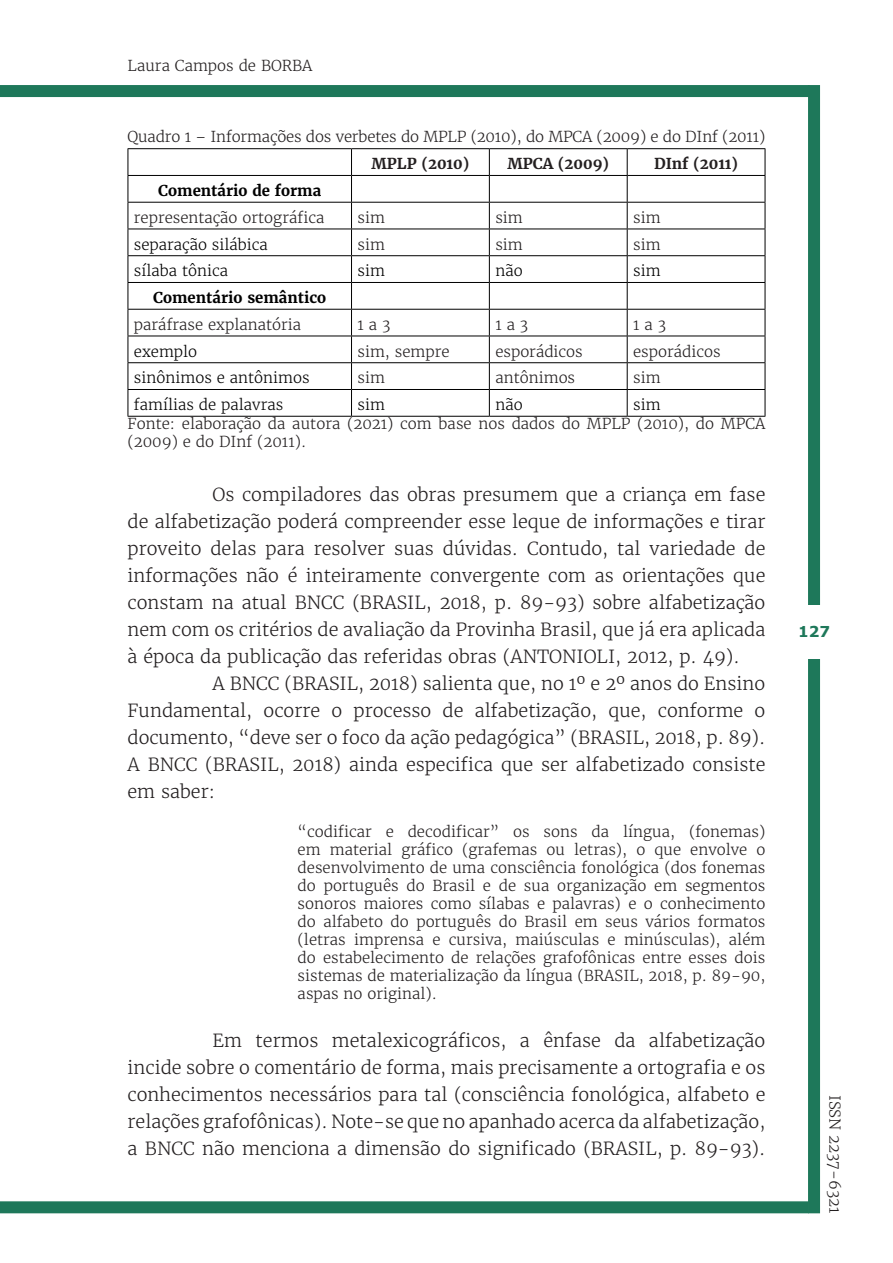
<style>
.page{position:relative;width:893px;height:1263px;background:#fff}
.page>*{position:absolute;margin:0;border:0;box-sizing:border-box;transform-origin:0 0}
.Corpo_do_artigo{font:300 18px/27px "Merriweather";color:#231f20;text-align:justify}
.Citação__4L{font:300 15px/18px "Merriweather";color:#231f20;text-align:justify}
.Título_de_quadro_fig{font:300 15px/18px "Merriweather";color:#231f20}
.Tabela{font:300 15px "Merriweather";color:#231f20}
.Tabela-2{font:300 15px "Merriweather";color:#000}
.Tabela-3{font:700 15px "Merriweather";color:#000}
.Tabela-4{font:700 15px "Merriweather";color:#231f20}
.t1{font:700 15px "Verdana";color:#1e785a}
</style>
<div class="page">
<div style="left:0;top:85px;width:810px;height:12px;background:#1e785a"></div>
<div style="left:808px;top:85px;width:12px;height:1128px;background:#1e785a"></div>
<div style="left:0;top:1201px;width:809px;height:12px;background:#1e785a"></div>
<div style="left:789px;top:605px;width:51px;height:53px;background:#fff"></div>
<hr style="left:128px;top:148px;width:223px;height:1px;background:#000">
<hr style="left:351px;top:148px;width:138px;height:1px;background:#000">
<hr style="left:489px;top:148px;width:138px;height:1px;background:#000">
<hr style="left:627px;top:148px;width:138px;height:1px;background:#000">
<hr style="left:128px;top:175px;width:223px;height:1px;background:#000">
<hr style="left:351px;top:175px;width:138px;height:1px;background:#000">
<hr style="left:489px;top:175px;width:138px;height:1px;background:#000">
<hr style="left:627px;top:175px;width:138px;height:1px;background:#000">
<hr style="left:128px;top:202px;width:223px;height:1px;background:#000">
<hr style="left:351px;top:202px;width:138px;height:1px;background:#000">
<hr style="left:489px;top:202px;width:138px;height:1px;background:#000">
<hr style="left:627px;top:202px;width:138px;height:1px;background:#000">
<hr style="left:128px;top:229px;width:223px;height:1px;background:#000">
<hr style="left:351px;top:229px;width:138px;height:1px;background:#000">
<hr style="left:489px;top:229px;width:138px;height:1px;background:#000">
<hr style="left:627px;top:229px;width:138px;height:1px;background:#000">
<hr style="left:128px;top:255px;width:223px;height:1px;background:#000">
<hr style="left:351px;top:255px;width:138px;height:1px;background:#000">
<hr style="left:489px;top:255px;width:138px;height:1px;background:#000">
<hr style="left:627px;top:255px;width:138px;height:1px;background:#000">
<hr style="left:128px;top:282px;width:223px;height:1px;background:#000">
<hr style="left:351px;top:282px;width:138px;height:1px;background:#000">
<hr style="left:489px;top:282px;width:138px;height:1px;background:#000">
<hr style="left:627px;top:282px;width:138px;height:1px;background:#000">
<hr style="left:128px;top:309px;width:223px;height:1px;background:#000">
<hr style="left:351px;top:309px;width:138px;height:1px;background:#000">
<hr style="left:489px;top:309px;width:138px;height:1px;background:#000">
<hr style="left:627px;top:309px;width:138px;height:1px;background:#000">
<hr style="left:128px;top:336px;width:223px;height:1px;background:#000">
<hr style="left:351px;top:336px;width:138px;height:1px;background:#000">
<hr style="left:489px;top:336px;width:138px;height:1px;background:#000">
<hr style="left:627px;top:336px;width:138px;height:1px;background:#000">
<hr style="left:128px;top:362px;width:223px;height:1px;background:#000">
<hr style="left:351px;top:362px;width:138px;height:1px;background:#000">
<hr style="left:489px;top:362px;width:138px;height:1px;background:#000">
<hr style="left:627px;top:362px;width:138px;height:1px;background:#000">
<hr style="left:128px;top:389px;width:223px;height:1px;background:#000">
<svg style="left:128px;top:149px;width:1px;height:267px"></svg>
<hr style="left:351px;top:389px;width:138px;height:1px;background:#000">
<svg style="left:351px;top:149px;width:1px;height:267px"></svg>
<hr style="left:489px;top:389px;width:138px;height:1px;background:#000">
<svg style="left:489px;top:149px;width:1px;height:267px"></svg>
<hr style="left:627px;top:389px;width:138px;height:1px;background:#000">
<svg style="left:627px;top:149px;width:1px;height:267px"></svg>
<svg style="left:765px;top:149px;width:1px;height:267px"></svg>
<hr style="left:128px;top:416px;width:223px;height:1px;background:#000">
<hr style="left:351px;top:416px;width:138px;height:1px;background:#000">
<hr style="left:489px;top:416px;width:138px;height:1px;background:#000">
<hr style="left:627px;top:416px;width:138px;height:1px;background:#000">
<p class="Citação__4L" style="left:128px;top:56px;width:186px">Laura Campos de BORBA</p>
<p class="Título_de_quadro_fig" style="left:128px;top:128px;width:639px">Quadro 1 – Informações dos verbetes do MPLP (2010), do MPCA (2009) e do DInf (2011)</p>
<p class="Tabela-4" style="left:371px;top:154px;width:99px">MPLP (2010)</p>
<p class="Tabela-4" style="left:507px;top:154px;width:103px">MPCA (2009)</p>
<p class="Tabela-4" style="left:654px;top:154px;width:86px">DInf (2011)</p>
<p class="Tabela-3" style="left:158px;top:181px;width:165px">Comentário de forma</p>
<p class="Tabela" style="left:134px;top:208px;width:192px">representação ortográfica</p>
<p class="Tabela" style="left:357px;top:208px;width:29px">sim</p>
<p class="Tabela" style="left:495px;top:208px;width:29px">sim</p>
<p class="Tabela" style="left:633px;top:208px;width:29px">sim</p>
<p class="Tabela-2" style="left:134px;top:235px;width:135px">separação silábica</p>
<p class="Tabela" style="left:357px;top:235px;width:29px">sim</p>
<p class="Tabela" style="left:495px;top:235px;width:29px">sim</p>
<p class="Tabela" style="left:633px;top:235px;width:29px">sim</p>
<p class="Tabela-2" style="left:134px;top:262px;width:96px">sílaba tônica</p>
<p class="Tabela-2" style="left:357px;top:262px;width:29px">sim</p>
<p class="Tabela-2" style="left:495px;top:262px;width:29px">não</p>
<p class="Tabela-2" style="left:633px;top:262px;width:29px">sim</p>
<p class="Tabela-3" style="left:153px;top:288px;width:175px">Comentário semântico</p>
<p class="Tabela" style="left:134px;top:315px;width:169px">paráfrase explanatória</p>
<p class="Tabela" style="left:357px;top:315px;width:34px">1 a 3</p>
<p class="Tabela" style="left:495px;top:315px;width:34px">1 a 3</p>
<p class="Tabela" style="left:633px;top:315px;width:34px">1 a 3</p>
<p class="Tabela-2" style="left:134px;top:342px;width:65px">exemplo</p>
<p class="Tabela" style="left:357px;top:342px;width:94px">sim, sempre</p>
<p class="Tabela" style="left:495px;top:342px;width:89px">esporádicos</p>
<p class="Tabela" style="left:633px;top:342px;width:89px">esporádicos</p>
<p class="Tabela-2" style="left:134px;top:369px;width:177px">sinônimos e antônimos</p>
<p class="Tabela" style="left:357px;top:369px;width:29px">sim</p>
<p class="Tabela" style="left:495px;top:369px;width:81px">antônimos</p>
<p class="Tabela" style="left:633px;top:369px;width:29px">sim</p>
<p class="Tabela-2" style="left:134px;top:395px;width:151px">famílias de palavras</p>
<p class="Tabela-2" style="left:357px;top:395px;width:29px">sim</p>
<p class="Tabela-2" style="left:495px;top:395px;width:29px">não</p>
<p class="Tabela-2" style="left:633px;top:395px;width:29px">sim</p>
<p class="Título_de_quadro_fig" style="left:128px;top:414px;width:639px">Fonte: elaboração da autora (2021) com base nos dados do MPLP (2010), do MPCA (2009) e do DInf (2011).</p>
<p class="Corpo_do_artigo" style="left:128px;top:481px;width:639px;text-indent:85px">Os compiladores das obras presumem que a criança em fase de alfabetização poderá compreender esse leque de informações e tirar proveito delas para resolver suas dúvidas. Contudo, tal variedade de informações não é inteiramente convergente com as orientações que constam na atual BNCC (BRASIL, 2018, p. 89-93) sobre alfabetização nem com os critérios de avaliação da Provinha Brasil, que já era aplicada à época da publicação das referidas obras (ANTONIOLI, 2012, p. 49).</p>
<p class="Corpo_do_artigo" style="left:128px;top:670px;width:639px;text-indent:85px">A BNCC (BRASIL, 2018) salienta que, no 1º e 2º anos do Ensino Fundamental, ocorre o processo de alfabetização, que, conforme o documento, “deve ser o foco da ação pedagógica” (BRASIL, 2018, p. 89).<br>A BNCC (BRASIL, 2018) ainda especifica que ser alfabetizado consiste em saber:</p>
<p class="Citação__4L" style="left:298px;top:823px;width:469px">“codificar e decodificar” os sons da língua, (fonemas) em material gráfico (grafemas ou letras), o que envolve o desenvolvimento de uma consciência fonológica (dos fonemas do português do Brasil e de sua organização em segmentos sonoros maiores como sílabas e palavras) e o conhecimento do alfabeto do português do Brasil em seus vários formatos (letras imprensa e cursiva, maiúsculas e minúsculas), além do estabelecimento de relações grafofônicas entre esses dois sistemas de materialização da língua (BRASIL, 2018, p. 89-90, aspas no original).</p>
<p class="Corpo_do_artigo" style="left:128px;top:1027px;width:639px;text-indent:85px">Em termos metalexicográficos, a ênfase da alfabetização incide sobre o comentário de forma, mais precisamente a ortografia e os conhecimentos necessários para tal (consciência fonológica, alfabeto e relações grafofônicas). Note-se que no apanhado acerca da alfabetização, a BNCC não menciona a dimensão do significado (BRASIL, p. 89-93).</p>
<p class="t1" style="left:798px;top:622px;width:33px">127</p>
<p class="Citação__4L" style="left:844px;top:1095px;width:120px;rotate:90deg">ISSN 2237-6321</p>
</div>
